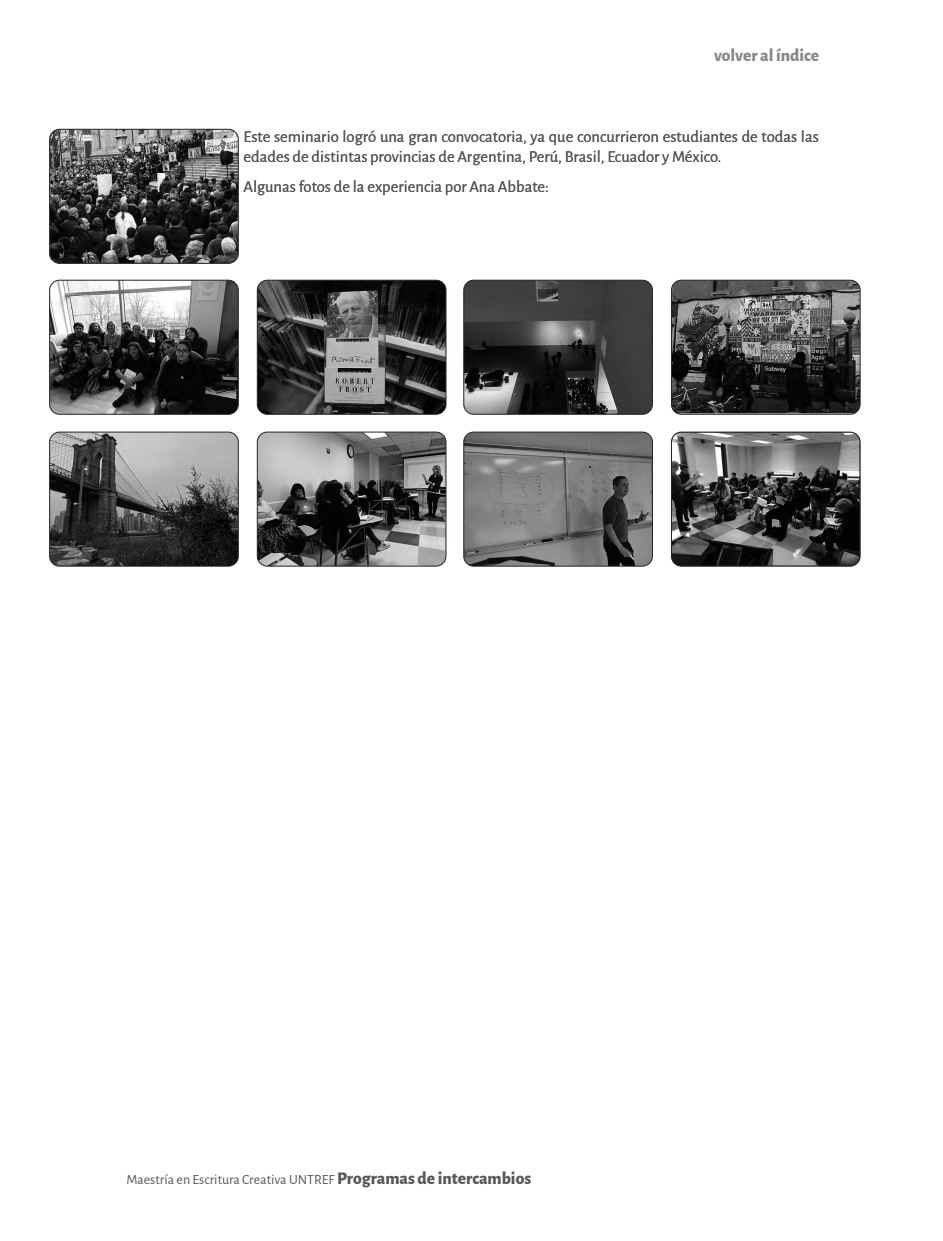
<style>
.page{position:relative;width:943px;height:1241px;background:#fff}
.page>*{position:absolute;margin:0;border:0;box-sizing:border-box;transform-origin:0 0}
.t1{font:800 17.5px "Alegreya Sans";color:#878787}
.t2{font:16.62px/19.9px "Alegreya Sans";color:#575756}
.t3{font:14px "Alegreya Sans";color:#575756}
.s1{font-weight:800;font-size:17.5px}
</style>
<div class="page">
<img style="left:50px;top:129px;width:188px;height:134px">
<div style="left:49px;top:129px;width:189px;height:134px;border:1px solid #18272b;border-radius:10px"></div>
<img style="left:50px;top:280px;width:188px;height:134px">
<div style="left:49px;top:280px;width:189px;height:134px;border:1px solid #18272b;border-radius:10px"></div>
<img style="left:50px;top:432px;width:188px;height:134px">
<div style="left:49px;top:432px;width:189px;height:134px;border:1px solid #18272b;border-radius:10px"></div>
<img style="left:257px;top:280px;width:189px;height:134px">
<div style="left:257px;top:280px;width:189px;height:134px;border:1px solid #18272b;border-radius:10px"></div>
<img style="left:257px;top:432px;width:189px;height:134px">
<div style="left:257px;top:432px;width:189px;height:134px;border:1px solid #18272b;border-radius:10px"></div>
<img style="left:464px;top:280px;width:188px;height:134px">
<div style="left:463px;top:280px;width:189px;height:134px;border:1px solid #18272b;border-radius:10px"></div>
<img style="left:464px;top:432px;width:188px;height:134px">
<div style="left:463px;top:432px;width:189px;height:134px;border:1px solid #18272b;border-radius:10px"></div>
<img style="left:671px;top:280px;width:189px;height:133px">
<div style="left:671px;top:280px;width:189px;height:134px;border:1px solid #18272b;border-radius:10px"></div>
<svg style="left:671px;top:432px;width:189px;height:134px;background:#525252"></svg>
<div style="left:671px;top:432px;width:189px;height:134px;border:1px solid #18272b;border-radius:10px"></div>
<p class="t1" style="left:714px;top:42px;width:107px">volver al índice</p>
<p class="t2" style="left:243px;top:126px;width:577px">Este seminario logró una gran convocatoria, ya que concurrieron estudiantes de todas las edades de distintas provincias de Argentina, Perú, Brasil, Ecuador y México.</p>
<p class="t2" style="left:243px;top:176px;width:307px">Algunas fotos de la experiencia por Ana Abbate:</p>
<p class="t3" style="left:126px;top:1169px;width:406px">Maestría en Escritura Creativa UNTREF <span class="s1">Programas de intercambios</span></p>
</div>
